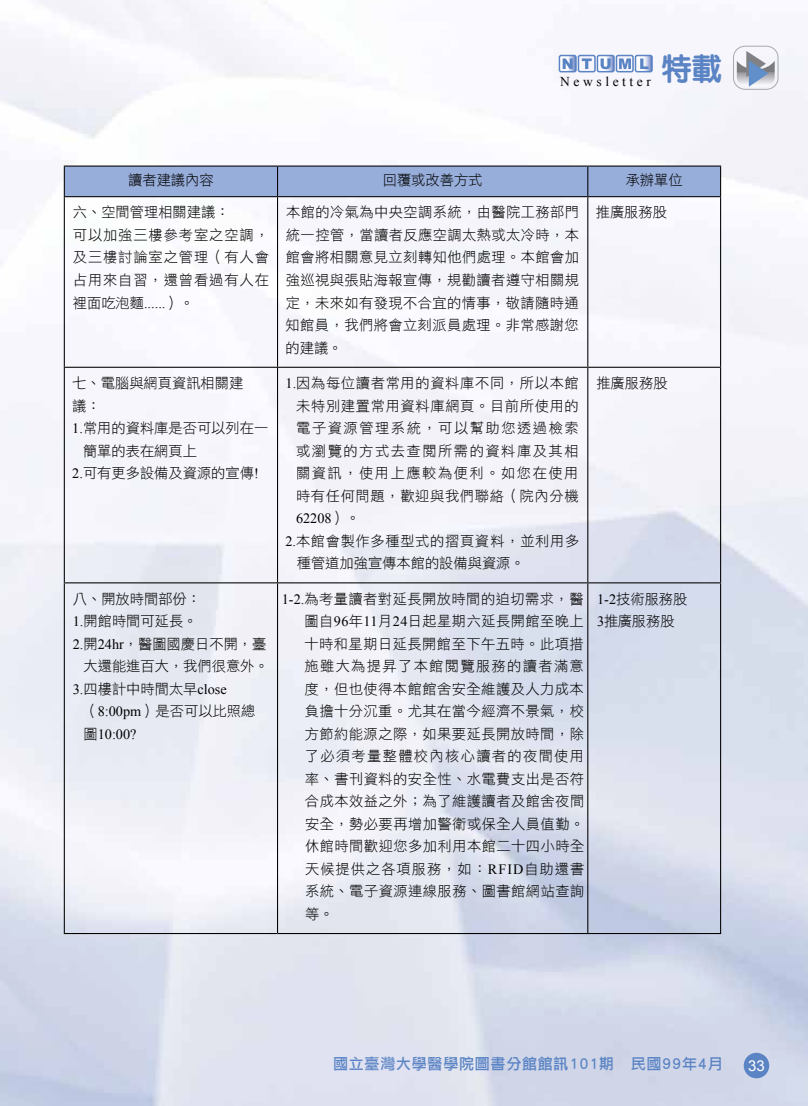
<style>
.page{position:relative;width:808px;height:1106px;background:#fff}
.page>*{position:absolute;margin:0;border:0;box-sizing:border-box;transform-origin:0 0}
.t1{font:800 30px "Yen Round";color:#5b84c4}
.t2{font:15px "DFPG Li Hei Md MP BF";letter-spacing:.05em;color:#5b84c4}
.t3{font:15px "Arial";color:#fff}
.t4{font:14.25px/22.5px "DFPG Li Hei Lt MP BF";letter-spacing:.03em;color:#000;text-align:justify}
.t5{font:14.25px/22.5px "DFPG Li Hei Lt MP BF";color:#000}
.t6{font:14.25px/22.5px "DFPG Li Hei Lt MP BF";letter-spacing:.065em;color:#000}
.t7{font:14.25px "Times New Roman";color:#000}
.t8{font:13.5px "Times New Roman";letter-spacing:.265em;color:#000}
.s1{font-family:"Times New Roman"}
.s2{font-family:"DFPG Li Hei Lt MP BF"}
</style>
<div class="page">
<img style="left:0;top:0;width:808px;height:1106px">
<div style="left:559px;top:55px;width:18px;height:17px;border:2px solid #5b84c4;border-radius:2px"></div>
<div style="left:578px;top:55px;width:18px;height:17px;border:2px solid #5b84c4;border-radius:2px"></div>
<div style="left:616px;top:55px;width:18px;height:17px;border:2px solid #5b84c4;border-radius:2px"></div>
<svg style="left:635px;top:55px;width:17px;height:17px"></svg>
<div style="left:635px;top:55px;width:18px;height:17px;border:2px solid #5b84c4;border-radius:2px"></div>
<svg style="left:559px;top:55px;width:17px;height:17px"></svg>
<svg style="left:582px;top:55px;width:49px;height:17px"></svg>
<svg style="left:640px;top:58px;width:8px;height:11px"></svg>
<div style="left:744px;top:1052px;width:25px;height:26px;background:#5b84c4;border-radius:50%"></div>
<div style="left:733px;top:46px;width:45px;height:43px;border:1px solid #a7a9ac;border-radius:12px"></div>
<svg style="left:737px;top:51px;width:38px;height:36px"></svg>
<hr style="left:64px;top:197px;width:1px;height:170px;background:#000">
<hr style="left:64px;top:367px;width:213px;height:1px;background:#000">
<hr style="left:64px;top:368px;width:1px;height:214px;background:#000">
<hr style="left:277px;top:197px;width:1px;height:170px;background:#000">
<hr style="left:277px;top:367px;width:310px;height:1px;background:#000">
<hr style="left:277px;top:368px;width:1px;height:214px;background:#000">
<hr style="left:587px;top:197px;width:1px;height:170px;background:#000">
<hr style="left:720px;top:197px;width:1px;height:170px;background:#000">
<hr style="left:587px;top:367px;width:134px;height:1px;background:#000">
<hr style="left:587px;top:368px;width:1px;height:214px;background:#000">
<hr style="left:720px;top:368px;width:1px;height:214px;background:#000">
<hr style="left:64px;top:582px;width:213px;height:1px;background:#000">
<hr style="left:64px;top:583px;width:1px;height:350px;background:#000">
<hr style="left:277px;top:582px;width:310px;height:1px;background:#000">
<hr style="left:277px;top:583px;width:1px;height:350px;background:#000">
<hr style="left:587px;top:582px;width:134px;height:1px;background:#000">
<hr style="left:587px;top:583px;width:1px;height:350px;background:#000">
<hr style="left:720px;top:583px;width:1px;height:350px;background:#000">
<hr style="left:64px;top:165px;width:213px;height:2px;background:#000">
<hr style="left:277px;top:165px;width:310px;height:2px;background:#000">
<hr style="left:587px;top:165px;width:134px;height:2px;background:#000">
<svg style="left:64px;top:166px;width:657px;height:31px;background:#8fa4ce"></svg>
<hr style="left:64px;top:933px;width:214px;height:1px;background:#000">
<hr style="left:278px;top:933px;width:310px;height:1px;background:#000">
<hr style="left:588px;top:933px;width:133px;height:1px;background:#000">
<p class="t8" style="left:560px;top:72px;width:92px">Newsletter</p>
<h1 class="t1" style="left:662px;top:53px;width:61px">特載</h1>
<p class="t4" style="left:128px;top:169px;width:87px">讀者建議內容</p>
<p class="t5" style="left:383px;top:169px;width:101px">回覆或改善方式</p>
<p class="t4" style="left:626px;top:169px;width:58px">承辦單位</p>
<p class="t6" style="left:73px;top:201px;width:198px">六、空間管理相關建議：<br>可以加強三樓參考室之空調，及三樓討論室之管理（有人會占用來自習，還曾看過有人在裡面吃泡麵<span class="s1">......</span>）。</p>
<p class="t4" style="left:286px;top:201px;width:295px">本館的冷氣為中央空調系統，由醫院工務部門統一控管，當讀者反應空調太熱或太冷時，本館會將相關意見立刻轉知他們處理。本館會加強巡視與張貼海報宣傳，規勸讀者遵守相關規定，未來如有發現不合宜的情事，敬請隨時通知館員，我們將會立刻派員處理。非常感謝您的建議。</p>
<p class="t4" style="left:596px;top:201px;width:73px">推廣服務股</p>
<p class="t5" style="left:72px;top:371px;width:173px">七、電腦與網頁資訊相關建</p>
<p class="t4" style="left:72px;top:394px;width:30px">議：</p>
<p class="t5" style="left:72px;top:416px;width:197px"><span class="s1">1.</span>常用的資料庫是否可以列在一</p>
<p class="t5" style="left:83px;top:439px;width:116px">簡單的表在網頁上</p>
<p class="t5" style="left:72px;top:461px;width:188px"><span class="s1">2.</span>可有更多設備及資源的宣傳<span class="s1">!</span></p>
<p class="t4" style="left:596px;top:371px;width:73px">推廣服務股</p>
<p class="t4" style="left:296px;top:371px;width:284px;text-indent:-10px"><span class="s1">1.</span>因為每位讀者常用的資料庫不同，所以本館未特別建置常用資料庫網頁。目前所使用的電子資源管理系統，可以幫助您透過檢索或瀏覽的方式去查閱所需的資料庫及其相關資訊，使用上應較為便利。如您在使用時有任何問題，歡迎與我們聯絡（院內分機</p>
<p class="t7" style="left:296px;top:509px;width:66px">62208<span class="s2">）。</span></p>
<p class="t4" style="left:297px;top:529px;width:284px;text-indent:-11px"><span class="s1">2.</span>本館會製作多種型式的摺頁資料，並利用多種管道加強宣傳本館的設備與資源。</p>
<p class="t4" style="left:73px;top:587px;width:130px">八、開放時間部份：</p>
<p class="t5" style="left:73px;top:610px;width:126px"><span class="s1">1.</span>開館時間可延長。</p>
<p class="t5" style="left:73px;top:632px;width:195px"><span class="s1">2.</span>開<span class="s1">24hr</span>，醫圖國慶日不開，臺</p>
<p class="t5" style="left:84px;top:655px;width:187px">大還能進百大，我們很意外。</p>
<p class="t5" style="left:73px;top:677px;width:155px"><span class="s1">3.</span>四樓計中時間太早<span class="s1">close</span></p>
<p class="t5" style="left:84px;top:700px;width:173px">（<span class="s1">8:00pm</span>）是否可以比照總</p>
<p class="t7" style="left:84px;top:724px;width:55px"><span class="s2">圖</span>10:00?</p>
<p class="t4" style="left:304px;top:587px;width:281px;text-indent:-23px"><span class="s1">1-2.</span>為考量讀者對延長開放時間的迫切需求，醫圖自<span class="s1">96</span>年<span class="s1">11</span>月<span class="s1">24</span>日起星期六延長開館至晚上十時和星期日延長開館至下午五時。此項措施雖大為提昇了本館閱覽服務的讀者滿意度，但也使得本館館舍安全維護及人力成本負擔十分沉重。尤其在當今經濟不景氣，校方節約能源之際，如果要延長開放時間，除了必須考量整體校內核心讀者的夜間使用率、書刊資料的安全性、水電費支出是否符合成本效益之外；為了維護讀者及館舍夜間安全，勢必要再增加警衛或保全人員值勤。休館時間歡迎您多加利用本館二十四小時全天候提供之各項服務，如：<span class="s1">RFID</span>自助還書系統、電子資源連線服務、圖書館網站查詢等。</p>
<p class="t5" style="left:597px;top:587px;width:92px"><span class="s1">1-2</span>技術服務股<br><span class="s1">3</span>推廣服務股</p>
<p class="t2" style="left:333px;top:1056px;width:391px">國立臺灣大學醫學院圖書分館館訊101期‧民國99年4月</p>
<p class="t3" style="left:748px;top:1055px;width:18px">33</p>
</div>
